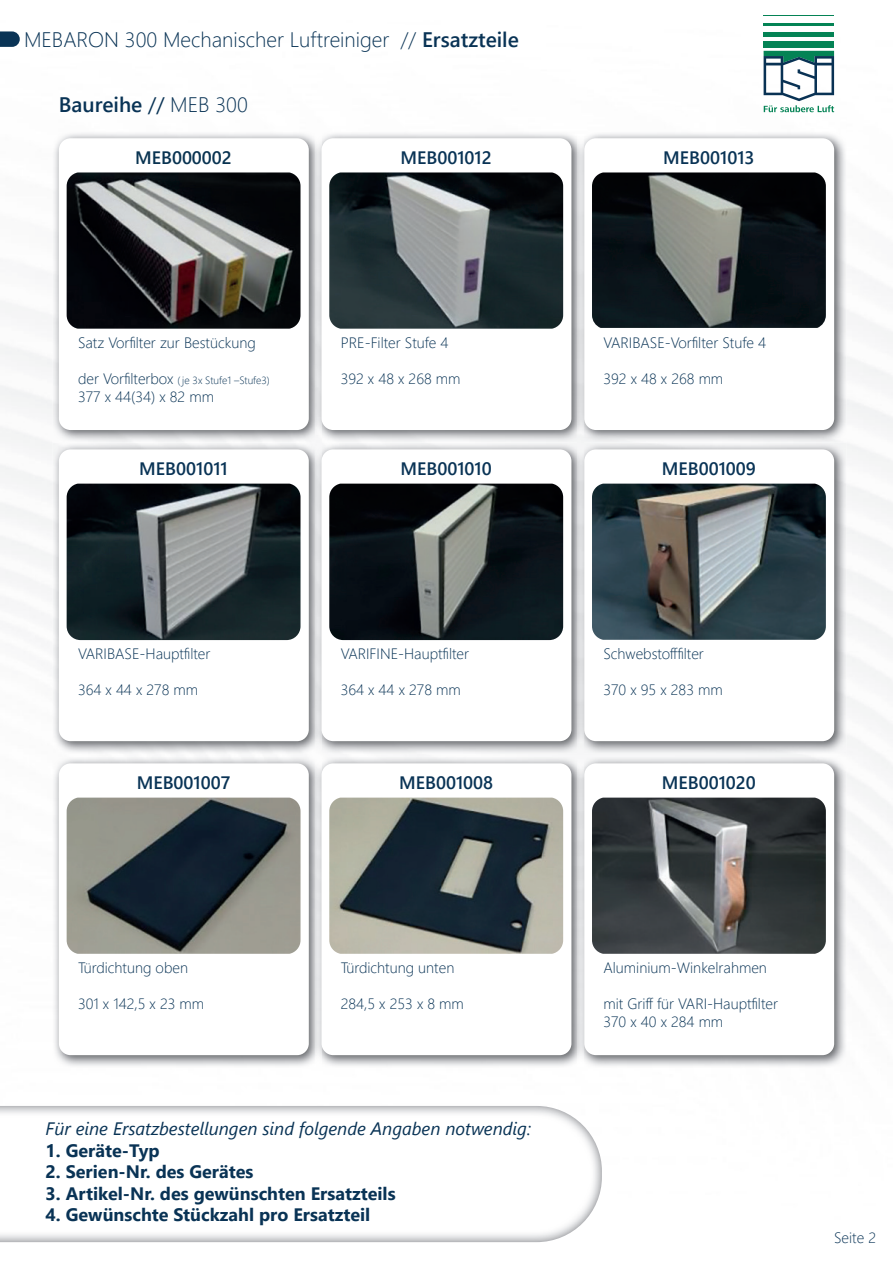
<style>
.page{position:relative;width:893px;height:1263px;background:#fff}
.page>*{position:absolute;margin:0;border:0;box-sizing:border-box;transform-origin:0 0}
.t1{font:300 21px "Segoe UI";color:#093355}
.t2{font:600 21px "Segoe UI";color:#093355}
.t3{font:700 18px "Segoe UI";color:#093355}
.t4{font:600 18px "Segoe UI";color:#093355}
.t5{font:italic 18px "Segoe UI";color:#093355}
.t6{font:600 18px "Segoe UI";color:#093351}
.t7{font:300 15px/18px "Segoe UI";color:#093355}
.t8{font:300 10.5px "Segoe UI";color:#093355}
.s1{font-weight:600}
.s2{font-weight:400}
.s3{font-weight:300}
.s4{font-size:15px}
</style>
<div class="page">
<img style="left:0;top:15px;width:893px;height:1228px">
<hr style="left:764px;top:15px;width:70px;height:1px;background:#048355">
<hr style="left:764px;top:23px;width:70px;height:3px;background:#048355">
<hr style="left:764px;top:33px;width:70px;height:4px;background:#048355">
<div style="left:764px;top:41px;width:70px;height:7px;background:#048355"></div>
<svg style="left:764px;top:51px;width:70px;height:61px"></svg>
<img style="left:53px;top:132px;width:262px;height:622px">
<div style="left:59px;top:138px;width:250px;height:292px;background:#fff;border-radius:12px"></div>
<img style="left:67px;top:172px;width:233px;height:157px">
<img style="left:321px;top:132px;width:257px;height:622px">
<img style="left:315px;top:132px;width:6px;height:622px">
<div style="left:322px;top:138px;width:249px;height:292px;background:#fff;border-radius:12px"></div>
<img style="left:329px;top:172px;width:234px;height:157px">
<img style="left:584px;top:132px;width:262px;height:622px">
<img style="left:578px;top:132px;width:6px;height:622px">
<div style="left:584px;top:138px;width:250px;height:292px;background:#fff;border-radius:12px"></div>
<img style="left:592px;top:172px;width:234px;height:156px">
<div style="left:59px;top:449px;width:250px;height:292px;background:#fff;border-radius:12px"></div>
<img style="left:67px;top:484px;width:233px;height:156px">
<div style="left:322px;top:449px;width:249px;height:292px;background:#fff;border-radius:12px"></div>
<img style="left:329px;top:484px;width:234px;height:156px">
<div style="left:584px;top:449px;width:250px;height:292px;background:#fff;border-radius:12px"></div>
<img style="left:592px;top:484px;width:234px;height:156px">
<img style="left:53px;top:757px;width:262px;height:311px">
<div style="left:59px;top:763px;width:250px;height:292px;background:#fff;border-radius:12px"></div>
<img style="left:67px;top:798px;width:233px;height:156px">
<img style="left:321px;top:757px;width:257px;height:311px">
<img style="left:315px;top:757px;width:6px;height:311px">
<div style="left:322px;top:763px;width:249px;height:292px;background:#fff;border-radius:12px"></div>
<img style="left:329px;top:798px;width:234px;height:156px">
<img style="left:584px;top:757px;width:262px;height:311px">
<img style="left:578px;top:757px;width:6px;height:311px">
<div style="left:584px;top:763px;width:250px;height:292px;background:#fff;border-radius:12px"></div>
<img style="left:592px;top:798px;width:234px;height:156px">
<svg style="left:0;top:31px;width:20px;height:16px"></svg>
<img style="left:0;top:1106px;width:602px;height:136px">
<h1 class="t1" style="left:24px;top:31px;width:496px">MEBARON 300 Mechanischer Luftreiniger // <span class="s1">Ersatzteile</span></h1>
<h1 class="t2" style="left:59px;top:96px;width:191px">Baureihe <span class="s2">//</span> <span class="s3">MEB 300</span></h1>
<p class="t6" style="left:135px;top:151px;width:98px">MEB000002</p>
<p class="t4" style="left:401px;top:151px;width:93px">MEB001012</p>
<p class="t4" style="left:663px;top:151px;width:93px">MEB001013</p>
<p class="t7" style="left:78px;top:332px;width:179px">Satz Vorfilter zur Bestückung</p>
<p class="t8" style="left:78px;top:370px;width:193px"><span class="s4">der Vorfilterbox</span> ( je 3x Stufe1 –Stufe3)</p>
<p class="t7" style="left:78px;top:386px;width:138px">377 x 44(34) x 82 mm</p>
<p class="t7" style="left:341px;top:332px;width:109px">PRE-Filter Stufe 4</p>
<p class="t7" style="left:341px;top:368px;width:121px">392 x 48 x 268 mm</p>
<p class="t7" style="left:603px;top:332px;width:164px">VARIBASE-Vorfilter Stufe 4</p>
<p class="t7" style="left:603px;top:368px;width:121px">392 x 48 x 268 mm</p>
<p class="t4" style="left:139px;top:462px;width:90px">MEB001011</p>
<p class="t4" style="left:401px;top:462px;width:93px">MEB001010</p>
<p class="t4" style="left:662px;top:462px;width:96px">MEB001009</p>
<p class="t7" style="left:78px;top:643px;width:134px">VARIBASE-Hauptfilter</p>
<p class="t7" style="left:78px;top:679px;width:122px">364 x 44 x 278 mm</p>
<p class="t7" style="left:341px;top:643px;width:130px">VARIFINE-Hauptfilter</p>
<p class="t7" style="left:341px;top:679px;width:122px">364 x 44 x 278 mm</p>
<p class="t7" style="left:603px;top:643px;width:102px">Schwebstofffilter</p>
<p class="t7" style="left:603px;top:679px;width:121px">370 x 95 x 283 mm</p>
<p class="t4" style="left:137px;top:776px;width:95px">MEB001007</p>
<p class="t4" style="left:399px;top:776px;width:96px">MEB001008</p>
<p class="t4" style="left:662px;top:776px;width:96px">MEB001020</p>
<p class="t7" style="left:78px;top:960px;width:111px">Türdichtung oben</p>
<p class="t7" style="left:78px;top:993px;width:128px">301 x 142,5 x 23 mm</p>
<p class="t7" style="left:341px;top:960px;width:115px">Türdichtung unten</p>
<p class="t7" style="left:341px;top:993px;width:125px">284,5 x 253 x 8 mm</p>
<p class="t7" style="left:603px;top:957px;width:165px">Aluminium-Winkelrahmen</p>
<p class="t7" style="left:603px;top:993px;width:176px">mit Griff für VARI-Hauptfilter<br>370 x 40 x 284 mm</p>
<p class="t5" style="left:46px;top:1121px;width:487px">Für eine Ersatzbestellungen sind folgende Angaben notwendig:</p>
<p class="t3" style="left:46px;top:1143px;width:116px">1. Geräte-Typ</p>
<p class="t3" style="left:46px;top:1165px;width:209px">2. Serien-Nr. des Gerätes</p>
<p class="t3" style="left:46px;top:1186px;width:351px">3. Artikel-Nr. des gewünschten Ersatzteils</p>
<p class="t3" style="left:46px;top:1208px;width:326px">4. Gewünschte Stückzahl pro Ersatzteil</p>
<p class="t7" style="left:834px;top:1227px;width:43px">Seite 2</p>
</div>
